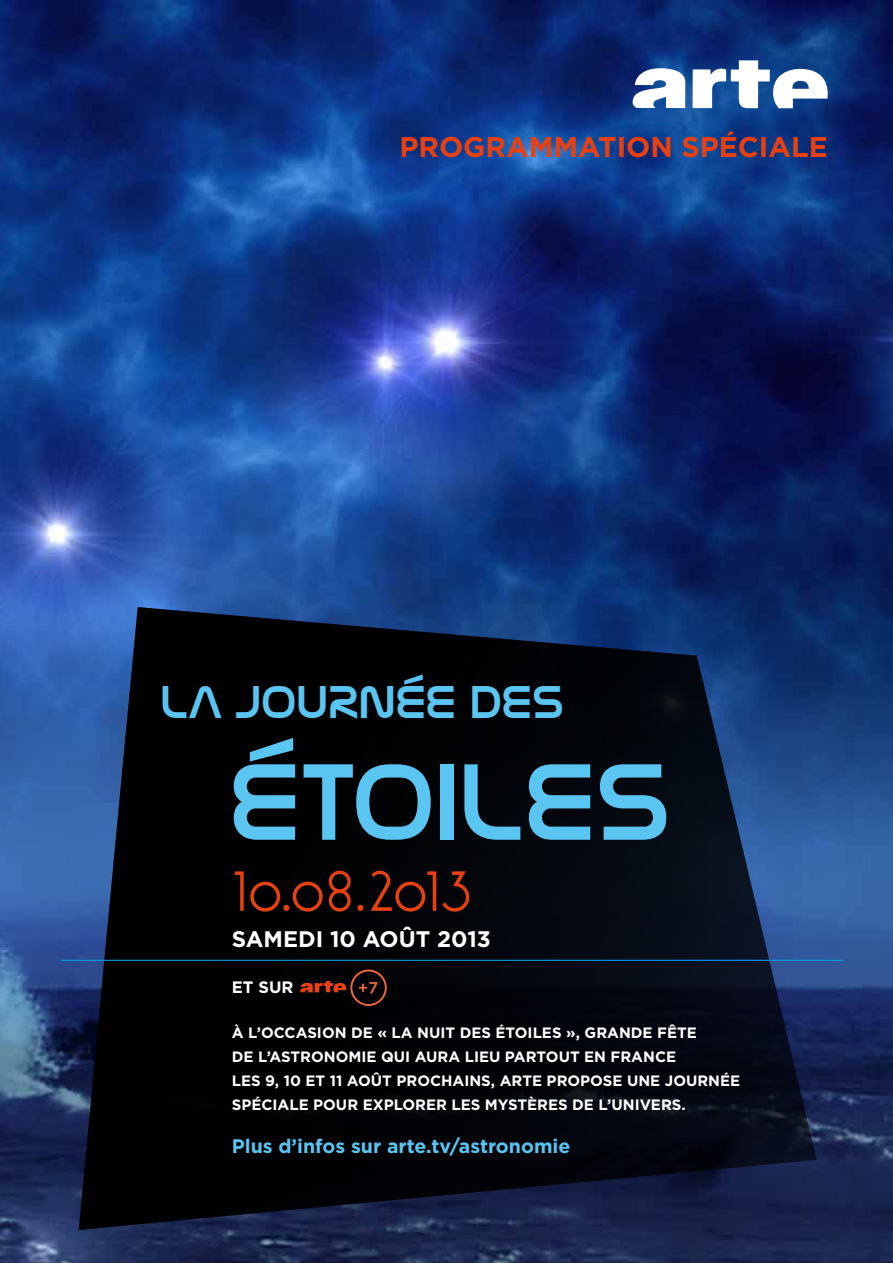
<style>
.page{position:relative;width:893px;height:1263px;background:#fff}
.page>*{position:absolute;margin:0;border:0;box-sizing:border-box;transform-origin:0 0}
.t1{font:109.5px "Nasalization Rg";color:#5bc5f2}
.t2{font:54px "Oksana MOD";letter-spacing:-.025em;color:#e74011}
.t3{font:46.5px "Nasalization Rg";color:#5bc5f2}
.t4{font:700 28.5px "Gotham";color:#e74011}
.t5{font:700 22.5px "Gotham";color:#fff}
.t6{font:700 19.5px "Gotham";color:#5bc5f2}
.t7{font:700 16.5px "Gotham";color:#fff}
.t8{font:700 15px/24px "Gotham";color:#fff}
</style>
<div class="page">
<img style="left:0;top:0;width:893px;height:1263px">
<svg style="left:79px;top:607px;width:738px;height:623px;background:#08101f"></svg>
<svg style="left:632px;top:60px;width:201px;height:48px"></svg>
<svg style="left:300px;top:969px;width:87px;height:37px;background:#29100a"></svg>
<hr style="left:61px;top:960px;width:783px;height:1px;background:#009fe3">
<h3 class="t4" style="left:399px;top:128px;width:430px">PROGRAMMATION SPÉCIALE</h3>
<h3 class="t3" style="left:160px;top:675px;width:405px">LA JOURNÉE DES</h3>
<h1 class="t1" style="left:229px;top:738px;width:443px">ÉTOILES</h1>
<h2 class="t2" style="left:232px;top:848px;width:242px">10.08.2013</h2>
<h3 class="t5" style="left:232px;top:924px;width:261px">SAMEDI 10 AOÛT 2013</h3>
<p class="t7" style="left:232px;top:976px;width:63px">ET SUR</p>
<p class="t8" style="left:232px;top:1020px;width:467px">À L’OCCASION DE « LA NUIT DES ÉTOILES », GRANDE FÊTE<br>DE L’ASTRONOMIE QUI AURA LIEU PARTOUT EN FRANCE<br>LES 9, 10 ET 11 AOÛT PROCHAINS, ARTE</p>
<p class="t8" style="left:232px;top:1068px;width:510px;text-indent:315px">PROPOSE UNE JOURNÉE<br>SPÉCIALE POUR EXPLORER LES MYSTÈRES DE L’UNIVERS.</p>
<h3 class="t6" style="left:232px;top:1133px;width:340px">PLUS D’INFOS SUR ARTE.TV/ASTRONOMIE</h3>
</div>
